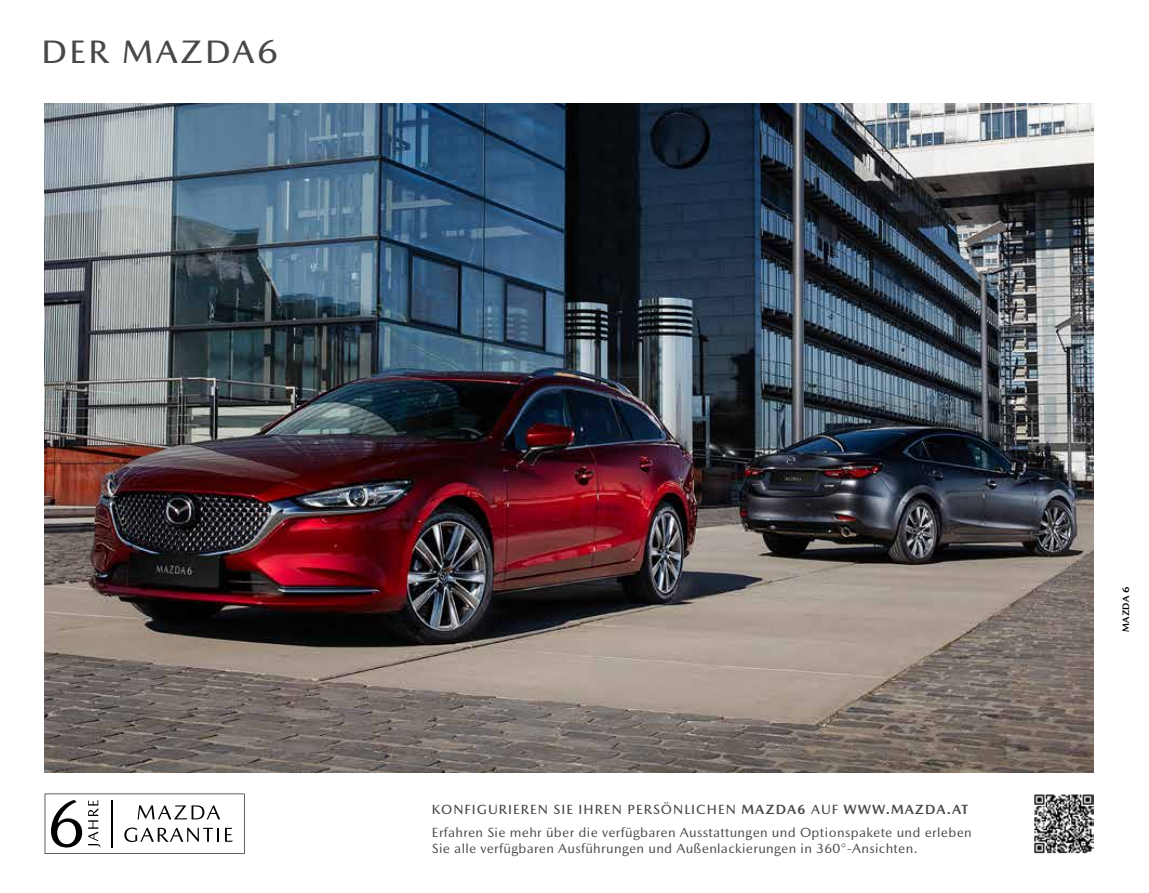
<style>
.page{position:relative;width:1149px;height:893px;background:#fff}
.page>*{position:absolute;margin:0;border:0;box-sizing:border-box;transform-origin:0 0}
.t1{font:500 33px "Mazda Type";letter-spacing:.075em;color:#484847}
.t2{font:13.5px/22.2px "Mazda Type";letter-spacing:.025em;color:#484847}
.t3{font:700 9.45px "Mazda Type";letter-spacing:.01em;color:#000}
.s1{font-weight:500}
.s2{font-weight:700}
</style>
<div class="page">
<hr style="left:0;top:0;width:1px;height:893px;background:#f6f6f6">
<svg style="left:45px;top:794px;width:199px;height:60px"></svg>
<img style="left:1034px;top:794px;width:59px;height:60px">
<img style="left:45px;top:103px;width:1048px;height:669px">
<h1 class="t1" style="left:41px;top:32px;width:239px">DER MAZDAḆ</h1>
<p class="t2" style="left:432px;top:799px;width:541px"><span class="s1">KONFIGURIEREN SIE IHREN PERSÖNLICHEN</span> <span class="s2">MAZDA6</span> <span class="s1">AUF</span> <span class="s2">WWW.MAZDA.AT<br></span>Erfahren Sie mehr über die verfügbaren Ausstattungen und Optionspakete und erleben</p>
<p class="t2" style="left:432px;top:837px;width:487px">Sie alle verfügbaren Ausführungen und Außenlackierungen in 360°-Ansichten.</p>
<p class="t3" style="left:1119px;top:632px;width:47px;rotate:-90deg">MAZDA Ḇ</p>
</div>
